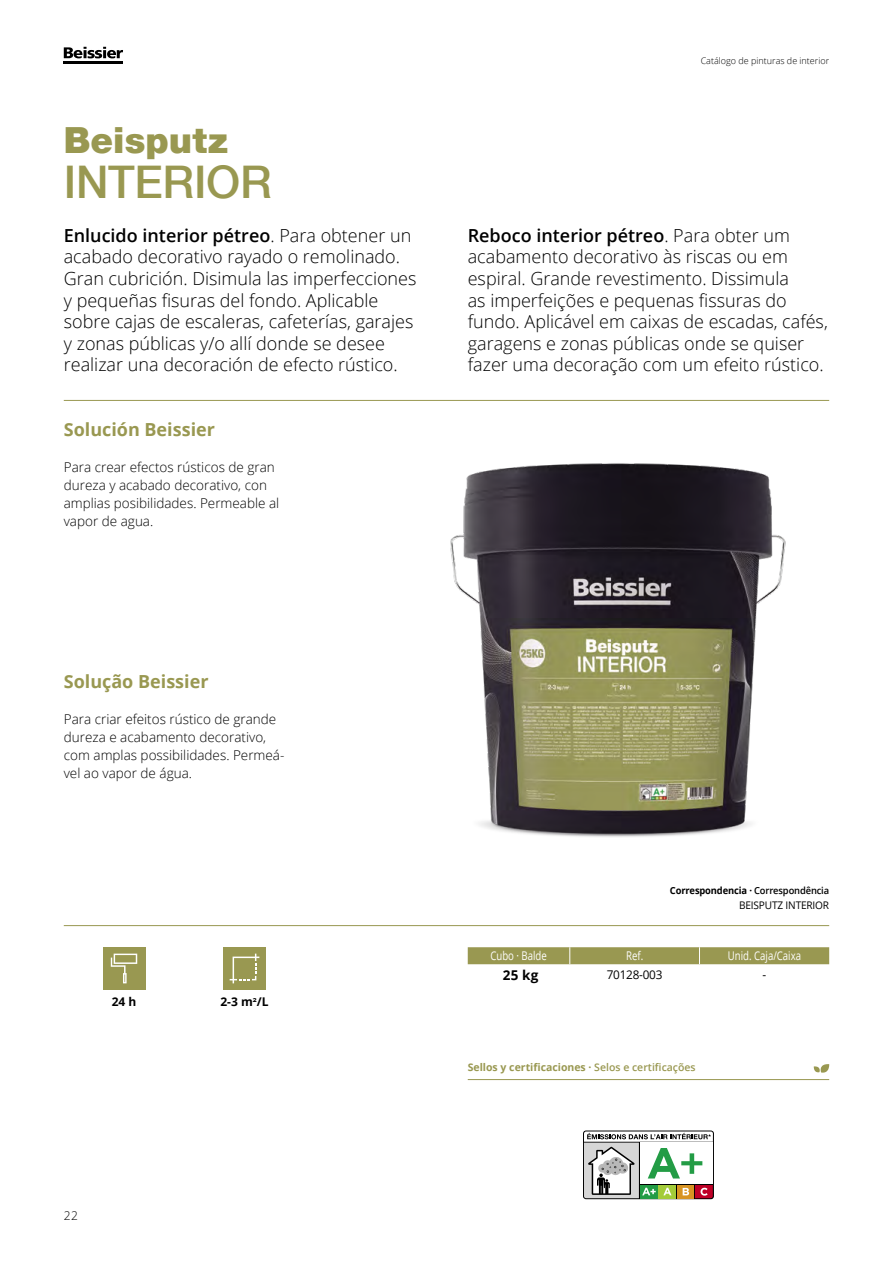
<style>
.page{position:relative;width:893px;height:1263px;background:#fff}
.page>*{position:absolute;margin:0;border:0;box-sizing:border-box;transform-origin:0 0}
.t1{font:500 45px "Helvetica Neue LT Com";letter-spacing:-.005em;color:#999851}
.t2{font:900 36px "Helvetica Neue LT Com";letter-spacing:.005em;color:#999851}
.t3{font:300 18px/21.6px "Open Sans";color:#000}
.t4{font:700 18px "Open Sans";color:#999851}
.t5{font:300 13.5px/18px "Open Sans";color:#000}
.t6{font:700 13.5px "Open Sans";color:#000}
.t7{font:12px "Open Sans";color:#fff;scale:.8 1}
.t8{font:12px "Open Sans";letter-spacing:-.02em;color:#000}
.t9{font:700 12px "Open Sans";color:#000}
.t10{font:300 12px "Open Sans";color:#000}
.t11{font:700 10.5px "Open Sans";color:#999851}
.t12{font:10.5px "Open Sans";letter-spacing:-.015em;color:#000;scale:.96 1}
.t13{font:700 9.75px "Open Sans";letter-spacing:-.015em;color:#000;scale:.96 1}
.t14{font:300 9px "Open Sans";color:#000}
.s1{font-weight:600}
</style>
<div class="page">
<div style="left:468px;top:947px;width:361px;height:17px;background:#999851"></div>
<svg style="left:64px;top:47px;width:59px;height:11px"></svg>
<hr style="left:64px;top:61px;width:59px;height:3px;background:#000">
<hr style="left:64px;top:400px;width:765px;height:1px;background:#999851">
<hr style="left:64px;top:925px;width:765px;height:1px;background:#999851">
<hr style="left:468px;top:1079px;width:361px;height:1px;background:#999851">
<svg style="left:814px;top:1064px;width:15px;height:9px"></svg>
<svg style="left:583px;top:1130px;width:131px;height:69px"></svg>
<div style="left:103px;top:947px;width:42px;height:43px;background:#999851"></div>
<svg style="left:111px;top:954px;width:26px;height:29px"></svg>
<div style="left:223px;top:947px;width:43px;height:43px;background:#999851"></div>
<svg style="left:230px;top:954px;width:29px;height:29px"></svg>
<img style="left:450px;top:463px;width:336px;height:374px">
<h2 class="t2" style="left:64px;top:119px;width:166px">Beisputz</h2>
<h1 class="t1" style="left:64px;top:155px;width:210px">INTERIOR</h1>
<p class="t3" style="left:64px;top:224px;width:354px"><span class="s1">Enlucido interior pétreo</span>. Para obtener un acabado decorativo rayado o remolinado.<br>Gran cubrición. Disimula las imperfecciones y pequeñas fisuras del fondo. Aplicable sobre cajas de escaleras, cafeterías, garajes y zonas públicas y/o allí donde se desee realizar una decoración de efecto rústico.</p>
<p class="t4" style="left:64px;top:417px;width:153px">Solución Beissier</p>
<p class="t5" style="left:64px;top:458px;width:217px">Para crear efectos rústicos de gran dureza y acabado decorativo, con amplias posibilidades. Permeable al vapor de agua.</p>
<p class="t14" style="left:701px;top:54px;width:130px">Catálogo de pinturas de interior</p>
<p class="t3" style="left:468px;top:224px;width:362px"><span class="s1">Reboco interior pétreo</span>. Para obter um acabamento decorativo às riscas ou em espiral. Grande revestimento. Dissimula<br>as imperfeições e pequenas fissuras do fundo. Aplicável em caixas de escadas, cafés, garagens e zonas públicas onde se quiser fazer uma decoração com um efeito rústico.</p>
<p class="t4" style="left:64px;top:668px;width:146px">Solução Beissier</p>
<p class="t5" style="left:64px;top:709px;width:222px">Para criar efeitos rústico de grande dureza e acabamento decorativo, com amplas possibilidades. Permeá&shy;vel ao vapor de água.</p>
<p class="t9" style="left:112px;top:993px;width:26px">24 h</p>
<p class="t9" style="left:220px;top:993px;width:50px">2-3 m<sup>2</sup>/L</p>
<p class="t10" style="left:64px;top:1208px;width:16px">22</p>
<p class="t13" style="left:670px;top:884px;width:167px">Correspondencia · <span class="s1">Correspondência</span></p>
<p class="t12" style="left:739px;top:898px;width:95px">BEISPUTZ INTERIOR</p>
<p class="t7" style="left:490px;top:948px;width:72px">Cubo · Balde</p>
<p class="t7" style="left:626px;top:948px;width:23px">Ref.</p>
<p class="t7" style="left:728px;top:948px;width:93px">Unid. Caja/Caixa</p>
<p class="t6" style="left:503px;top:965px;width:37px">25 kg</p>
<p class="t8" style="left:607px;top:967px;width:57px">70128-003</p>
<p class="t8" style="left:762px;top:967px;width:5px">-</p>
<p class="t11" style="left:468px;top:1060px;width:229px">Sellos y certificaciones · <span class="s1">Selos e certificações</span></p>
</div>
